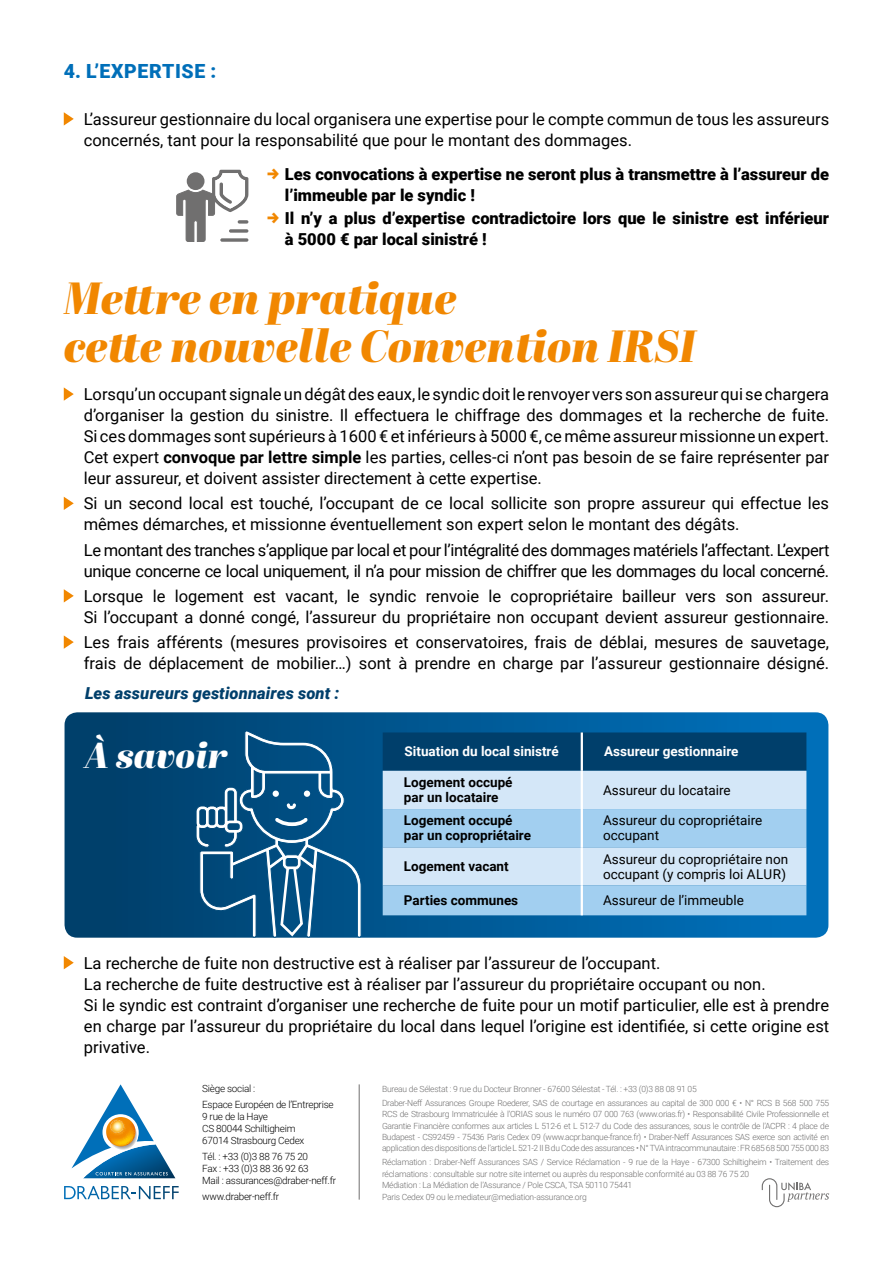
<style>
.page{position:relative;width:893px;height:1263px;background:#fff}
.page>*{position:absolute;margin:0;border:0;box-sizing:border-box;transform-origin:0 0}
.t1{font:italic 45px/48px "Abril Fatface";color:#f18700}
.t2{font:italic 36.3px "Abril Fatface";color:#fff}
.t3{font:900 19.5px "Roboto";color:#006fb9}
.t4{font:16.5px/21px "Roboto";color:#000}
.t5{font:16.5px/21px "Roboto";letter-spacing:-.025em;color:#000}
.t6{font:900 16.5px/21px "Roboto";color:#000}
.t7{font:italic 900 16.5px "Roboto";letter-spacing:.005em;color:#003f6b}
.t8{font:13.5px/15px "Roboto";color:#000}
.t9{font:700 13.5px/15px "Roboto";color:#000}
.t10{font:700 13.5px "Roboto";color:#fff}
.t11{font:300 9.9px/12px "Roboto";letter-spacing:-.025em;color:#000}
.t12{font:300 8.55px/11.4px "Roboto";letter-spacing:-.025em;color:#706f6f}
.s1{font-weight:700}
</style>
<div class="page">
<svg style="left:64px;top:112px;width:10px;height:14px"></svg>
<svg style="left:64px;top:387px;width:10px;height:14px"></svg>
<svg style="left:64px;top:497px;width:10px;height:13px"></svg>
<svg style="left:64px;top:589px;width:10px;height:13px"></svg>
<svg style="left:64px;top:635px;width:10px;height:14px"></svg>
<svg style="left:64px;top:956px;width:10px;height:13px"></svg>
<svg style="left:176px;top:170px;width:72px;height:72px"></svg>
<svg style="left:65px;top:712px;width:763px;height:226px;background:#035389"></svg>
<svg style="left:195px;top:730px;width:167px;height:208px;background:#216390"></svg>
<div style="left:383px;top:732px;width:423px;height:39px;background:#003f6b"></div>
<div style="left:383px;top:771px;width:423px;height:38px;background:#d4e7f8"></div>
<svg style="left:383px;top:809px;width:423px;height:106px;background:#b3d7f2"></svg>
<hr style="left:581px;top:732px;width:2px;height:39px;background:#fff">
<hr style="left:581px;top:771px;width:2px;height:38px;background:#fff">
<hr style="left:581px;top:809px;width:2px;height:38px;background:#fff">
<hr style="left:581px;top:847px;width:2px;height:38px;background:#fff">
<hr style="left:581px;top:885px;width:2px;height:30px;background:#fff">
<hr style="left:359px;top:1084px;width:1px;height:115px;background:#706f6f">
<svg style="left:762px;top:1178px;width:67px;height:29px"></svg>
<svg style="left:71px;top:1084px;width:104px;height:94px"></svg>
<svg style="left:64px;top:1186px;width:115px;height:13px"></svg>
<p class="t3" style="left:64px;top:58px;width:86px">4. L’expertise</p>
<p class="t3" style="left:211px;top:58px;width:7px">:</p>
<p class="t4" style="left:84px;top:108px;width:747px">L’assureur gestionnaire du local organisera une expertise pour le compte commun de tous les assureurs concernés, tant pour la responsabilité que pour le montant des dommages.</p>
<p class="t6" style="left:285px;top:163px;width:546px">Les convocations à expertise ne seront plus à transmettre à l’assureur de l’immeuble par le syndic !</p>
<p class="t6" style="left:285px;top:207px;width:546px">Il n’y a plus d’expertise contradictoire lors que le sinistre est inférieur à 5000 € par local sinistré !</p>
<h1 class="t1" style="left:64px;top:273px;width:568px">Mettre en pratique<br>cette nouvelle convention irsi</h1>
<p class="t4" style="left:84px;top:383px;width:747px;text-align:justify">Lorsqu’un occupant signale un dégât des eaux, le syndic doit le renvoyer vers son assureur qui se chargera d’organiser la gestion du sinistre. Il effectuera le chiffrage des dommages et la recherche de fuite.<br>Si ces dommages sont supérieurs à 1600 € et inférieurs à 5000 €, ce même assureur missionne un expert.<br>Cet expert <span class="s1">convoque par lettre simple</span> les parties, celles-ci n’ont pas besoin de se faire représenter par leur assureur, et doivent assister directement à cette expertise.</p>
<p class="t4" style="left:84px;top:492px;width:747px">Si un second local est touché, l’occupant de ce local sollicite son propre assureur qui effectue les mêmes démarches, et missionne éventuellement son expert selon le montant des dégâts.</p>
<p class="t5" style="left:84px;top:539px;width:747px">Le montant des tranches s’applique par local et pour l’intégralité des dommages matériels l’affectant. L’expert unique concerne ce local uniquement, il n’a pour mission de chiffrer que les dommages du local concerné.</p>
<p class="t4" style="left:84px;top:585px;width:747px">Lorsque le logement est vacant, le syndic renvoie le copropriétaire bailleur vers son assureur.<br>Si l’occupant a donné congé, l’assureur du propriétaire non occupant devient assureur gestionnaire.</p>
<p class="t4" style="left:84px;top:631px;width:747px">Les frais afférents (mesures provisoires et conservatoires, frais de déblai, mesures de sauvetage, frais de déplacement de mobilier…) sont à prendre en charge par l’assureur gestionnaire désigné.</p>
<p class="t7" style="left:85px;top:681px;width:256px">Les assureurs gestionnaires sont :</p>
<h2 class="t2" style="left:85px;top:729px;width:144px">à savoir</h2>
<p class="t10" style="left:405px;top:742px;width:156px">Situation du local sinistré</p>
<p class="t10" style="left:604px;top:742px;width:136px">Assureur gestionnaire</p>
<p class="t9" style="left:404px;top:774px;width:110px">Logement occupé par un locataire</p>
<p class="t8" style="left:603px;top:782px;width:129px">Assureur du locataire</p>
<p class="t9" style="left:404px;top:813px;width:129px">Logement occupé par un copropriétaire</p>
<p class="t8" style="left:603px;top:813px;width:161px">Assureur du copropriétaire occupant</p>
<p class="t9" style="left:404px;top:858px;width:106px">Logement vacant</p>
<p class="t8" style="left:603px;top:851px;width:187px">Assureur du copropriétaire non occupant (y compris loi Alur)</p>
<p class="t9" style="left:404px;top:892px;width:116px">Parties communes</p>
<p class="t8" style="left:603px;top:892px;width:142px">Assureur de l’immeuble</p>
<p class="t4" style="left:84px;top:952px;width:747px">La recherche de fuite non destructive est à réaliser par l’assureur de l’occupant.<br>La recherche de fuite destructive est à réaliser par l’assureur du propriétaire occupant ou non.<br>Si le syndic est contraint d’organiser une recherche de fuite pour un motif particulier, elle est à prendre en charge par l’assureur du propriétaire du local dans lequel l’origine est identifiée, si cette origine est privative.</p>
<p class="t11" style="left:202px;top:1080px;width:133px;line-height:15.9px">Siège social :<br>Espace Européen de l’Entreprise</p>
<p class="t11" style="left:202px;top:1110px;width:104px">9 rue de la Haye<br>CS 80044 Schiltigheim<br>67014 Strasbourg Cedex</p>
<p class="t11" style="left:202px;top:1150px;width:135px">Tél. : +33 (0)3 88 76 75 20<br>Fax : +33 (0)3 88 36 92 63<br>Mail : assurances@draber-neff.fr</p>
<p class="t11" style="left:202px;top:1190px;width:79px">www.draber-neff.fr</p>
<p class="t12" style="left:382px;top:1081px;width:449px;line-height:14.1px">Bureau de Sélestat : 9 rue du Docteur Bronner - 67600 Sélestat - Tél. : +33 (0)3 88 08 91 05<br>Draber-Neff Assurances Groupe Roederer, SAS de courtage en assurances au capital de 300 000 € • N° RCS B 568 500 755</p>
<p class="t12" style="left:382px;top:1108px;width:449px;text-align:justify">RCS de Strasbourg Immatriculée à l’ORIAS sous le numéro 07 000 763 (www.orias.fr) • Responsabilité Civile Professionnelle et Garantie Financière conformes aux articles L 512-6 et L 512-7 du Code des assurances, sous le contrôle de l’ACPR : 4 place de Budapest - CS92459 - 75436 Paris Cedex 09 (www.acpr.banque-france.fr) • Draber-Neff Assurances SAS exerce son activité en application des dispositions de l’article L 521-2 II B du Code des assurances • N° TVA intracommunautaire : FR 685 68 500 755 000 83</p>
<p class="t12" style="left:382px;top:1156px;width:449px">Réclamation : Draber-Neff Assurances SAS / Service Réclamation - 9 rue de la Haye - 67300 Schiltigheim • Traitement des réclamations : consultable sur notre site internet ou auprès du responsable conformité au 03 88 76 75 20<br>Médiation : La Médiation de l’Assurance / Pole CSCA, TSA 50110 75441<br>Paris Cedex 09 ou le.mediateur@mediation-assurance.org</p>
</div>
